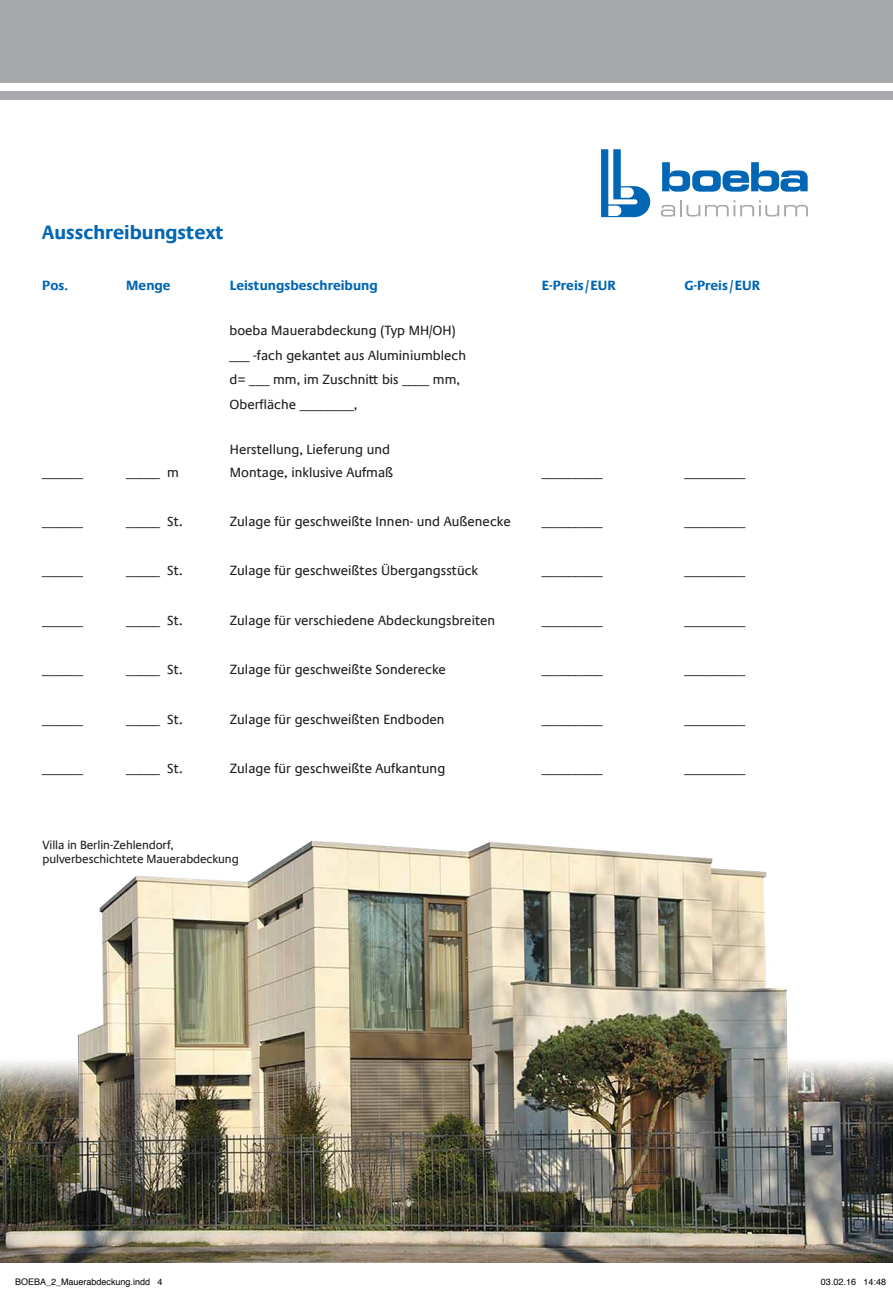
<style>
.page{position:relative;width:893px;height:1290px;background:#fff}
.page>*{position:absolute;margin:0;border:0;box-sizing:border-box;transform-origin:0 0}
.t1{font:700 19.5px "Praxis Com";color:#0166b3}
.t2{font:13.5px/24.8px "Praxis Com";color:#231f20}
.t3{font:700 13.5px "Praxis Com";color:#0166b3}
.t4{font:12px/14.2px "Praxis Com";letter-spacing:-.01em;color:#231f20}
.t5{font:9px "Helvetica";color:#000}
</style>
<div class="page">
<div style="left:0;top:0;width:893px;height:83px;background:#a8a9ad"></div>
<div style="left:0;top:91px;width:893px;height:9px;background:#a8a9ad"></div>
<img style="left:0;top:840px;width:893px;height:423px">
<svg style="left:662px;top:162px;width:146px;height:30px"></svg>
<svg style="left:601px;top:149px;width:49px;height:68px"></svg>
<svg style="left:661px;top:200px;width:147px;height:17px"></svg>
<h1 class="t1" style="left:42px;top:221px;width:183px">Ausschreibungstext</h1>
<p class="t3" style="left:42px;top:277px;width:27px">Pos.</p>
<p class="t3" style="left:126px;top:277px;width:46px">Menge</p>
<p class="t3" style="left:230px;top:277px;width:149px">Leistungsbeschreibung</p>
<p class="t3" style="left:542px;top:277px;width:76px">E-Preis/EUR</p>
<p class="t3" style="left:684px;top:277px;width:77px">G-Preis/EUR</p>
<p class="t2" style="left:229px;top:318px;width:238px">boeba Mauerabdeckung (Typ MH/OH) ___ -fach gekantet aus Aluminiumblech d= ___ mm, im Zuschnitt bis ____ mm,<br>Oberfläche ________,</p>
<p class="t2" style="left:230px;top:437px;width:162px">Herstellung, Lieferung und</p>
<p class="t2" style="left:42px;top:460px;width:42px">______</p>
<p class="t2" style="left:126px;top:460px;width:54px">_____ m</p>
<p class="t2" style="left:230px;top:460px;width:165px">Montage, inklusive Aufmaß</p>
<p class="t2" style="left:542px;top:460px;width:62px">_________</p>
<p class="t2" style="left:684px;top:460px;width:62px">_________</p>
<p class="t2" style="left:42px;top:509px;width:42px">______</p>
<p class="t2" style="left:126px;top:509px;width:58px">_____ St.</p>
<p class="t2" style="left:230px;top:509px;width:282px">Zulage für geschweißte Innen- und Außenecke</p>
<p class="t2" style="left:542px;top:509px;width:62px">_________</p>
<p class="t2" style="left:684px;top:509px;width:62px">_________</p>
<p class="t2" style="left:42px;top:559px;width:42px">______</p>
<p class="t2" style="left:126px;top:559px;width:58px">_____ St.</p>
<p class="t2" style="left:230px;top:559px;width:250px">Zulage für geschweißtes Übergangsstück</p>
<p class="t2" style="left:542px;top:559px;width:62px">_________</p>
<p class="t2" style="left:684px;top:559px;width:62px">_________</p>
<p class="t2" style="left:42px;top:608px;width:42px">______</p>
<p class="t2" style="left:126px;top:608px;width:58px">_____ St.</p>
<p class="t2" style="left:230px;top:608px;width:267px">Zulage für verschiedene Abdeckungsbreiten</p>
<p class="t2" style="left:542px;top:608px;width:62px">_________</p>
<p class="t2" style="left:684px;top:608px;width:62px">_________</p>
<p class="t2" style="left:42px;top:657px;width:42px">______</p>
<p class="t2" style="left:126px;top:657px;width:58px">_____ St.</p>
<p class="t2" style="left:230px;top:657px;width:218px">Zulage für geschweißte Sonderecke</p>
<p class="t2" style="left:542px;top:657px;width:62px">_________</p>
<p class="t2" style="left:684px;top:657px;width:62px">_________</p>
<p class="t2" style="left:42px;top:707px;width:42px">______</p>
<p class="t2" style="left:126px;top:707px;width:58px">_____ St.</p>
<p class="t2" style="left:230px;top:707px;width:216px">Zulage für geschweißten Endboden</p>
<p class="t2" style="left:542px;top:707px;width:62px">_________</p>
<p class="t2" style="left:684px;top:707px;width:62px">_________</p>
<p class="t2" style="left:42px;top:756px;width:42px">______</p>
<p class="t2" style="left:126px;top:756px;width:58px">_____ St.</p>
<p class="t2" style="left:230px;top:756px;width:217px">Zulage für geschweißte Aufkantung</p>
<p class="t2" style="left:542px;top:756px;width:62px">_________</p>
<p class="t2" style="left:684px;top:756px;width:62px">_________</p>
<p class="t4" style="left:43px;top:838px;width:198px">Villa in Berlin-Zehlendorf, pulverbeschichtete Mauerabdeckung</p>
<p class="t5" style="left:15px;top:1275px;width:149px">BOEBA_2_Mauerabdeckung.indd 4</p>
<p class="t5" style="left:821px;top:1275px;width:67px">03.02.16 14:48</p>
</div>
